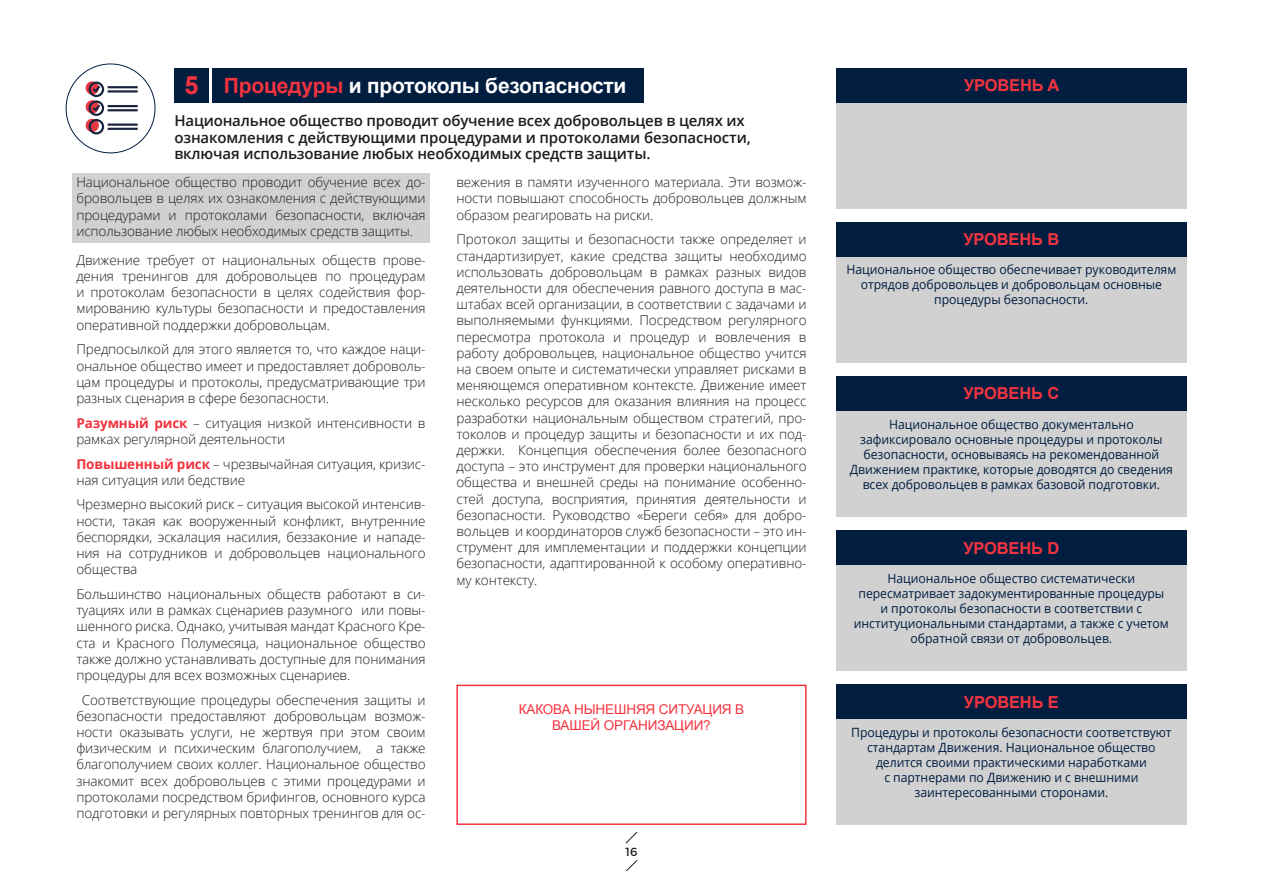
<style>
.page{position:relative;width:1263px;height:893px;background:#fff}
.page>*{position:absolute;margin:0;border:0;box-sizing:border-box;transform-origin:0 0}
.t1{font:700 21px "Arial";letter-spacing:-.01em;color:#fff}
.t2{font:700 16.5px "Arial";letter-spacing:-.01em;color:#f5333f}
.t3{font:600 15px/16.5px "Open Sans";letter-spacing:-.01em;color:#1d1d1b}
.t4{font:300 13.5px/16.2px "Open Sans";letter-spacing:-.01em;color:#1d1d1b;text-align:justify}
.t5{font:13.5px/16.2px "Arial";letter-spacing:-.01em;color:#f5333f;text-align:center}
.t6{font:12.75px/15px "Open Sans";letter-spacing:-.005em;color:#011e41;text-align:center;scale:.96 1}
.t7{font:11.85px "Montserrat";color:#1d1d1b}
.s1{font-size:25.2px;color:#f5333f}
.s2{color:#f5333f}
.s3{font-weight:700;color:#f5333f}
</style>
<div class="page">
<svg style="left:625px;top:831px;width:13px;height:13px"></svg>
<svg style="left:625px;top:860px;width:13px;height:11px"></svg>
<div style="left:72px;top:173px;width:358px;height:69px;background:#d1d1d1"></div>
<div style="left:836px;top:102px;width:350px;height:106px;background:#d1d1d1"></div>
<div style="left:836px;top:68px;width:350px;height:34px;background:#011e41"></div>
<div style="left:836px;top:256px;width:350px;height:106px;background:#d1d1d1"></div>
<div style="left:836px;top:222px;width:350px;height:34px;background:#011e41"></div>
<div style="left:836px;top:410px;width:350px;height:107px;background:#d1d1d1"></div>
<div style="left:836px;top:376px;width:350px;height:34px;background:#011e41"></div>
<div style="left:836px;top:564px;width:350px;height:107px;background:#d1d1d1"></div>
<div style="left:836px;top:530px;width:350px;height:34px;background:#011e41"></div>
<div style="left:836px;top:719px;width:350px;height:106px;background:#d1d1d1"></div>
<div style="left:836px;top:685px;width:350px;height:34px;background:#011e41"></div>
<div style="left:213px;top:68px;width:431px;height:34px;background:#011e41"></div>
<div style="left:174px;top:68px;width:34px;height:34px;background:#011e41"></div>
<svg style="left:86px;top:81px;width:52px;height:53px"></svg>
<div style="left:456px;top:685px;width:350px;height:140px;border:2px solid #f5333f"></div>
<h1 class="t1" style="left:184px;top:71px;width:444px"><span class="s1">5</span> <span class="s2">Процедуры</span> и протоколы безопасности</h1>
<p class="t3" style="left:174px;top:112px;width:578px">Национальное общество проводит обучение всех добровольцев в целях их ознакомления с действующими процедурами и протоколами безопасности, включая использование любых необходимых средств защиты.</p>
<p class="t4" style="left:76px;top:174px;width:351px">Национальное общество проводит обучение всех до&shy;бровольцев в целях их ознакомления с действующими процедурами и протоколами безопасности, включая использование любых необходимых средств защиты.</p>
<p class="t4" style="left:76px;top:251px;width:351px">Движение требует от национальных обществ прове&shy;дения тренингов для добровольцев по процедурам и протоколам безопасности в целях содействия фор&shy;мированию культуры безопасности и предоставления оперативной поддержки добровольцам.</p>
<p class="t4" style="left:76px;top:341px;width:351px">Предпосылкой для этого является то, что каждое наци&shy;ональное общество имеет и предоставляет доброволь&shy;цам процедуры и протоколы, предусматривающие три разных сценария в сфере безопасности.</p>
<p class="t4" style="left:76px;top:414px;width:351px"><span class="s3">Разумный риск</span> – ситуация низкой интенсивности в рамках регулярной деятельности</p>
<p class="t4" style="left:76px;top:455px;width:351px"><span class="s3">Повышенный риск</span> – чрезвычайная ситуация, кризис&shy;ная ситуация или бедствие</p>
<p class="t4" style="left:76px;top:496px;width:351px">Чрезмерно высокий риск – ситуация высокой интенсив&shy;ности, такая как вооруженный конфликт, внутренние беспорядки, эскалация насилия, беззаконие и нападе&shy;ния на сотрудников и добровольцев национального общества</p>
<p class="t4" style="left:76px;top:586px;width:351px">Большинство национальных обществ работают в си&shy;туациях или в рамках сценариев разумного или повы&shy;шенного риска. Однако, учитывая мандат Красного Кре&shy;ста и Красного Полумесяца, национальное общество также должно устанавливать доступные для понимания процедуры для всех возможных сценариев.</p>
<p class="t4" style="left:76px;top:691px;width:351px;text-align:center">Соответствующие процедуры обеспечения защиты и безопасности предоставляют добровольцам возмож&shy;ности оказывать услуги, не жертвуя при этом своим физическим и психическим благополучием, а также благополучием своих коллег. Национальное общество знакомит всех добровольцев с этими процедурами и протоколами посредством брифингов, основного курса подготовки и регулярных повторных тренингов для ос-</p>
<p class="t4" style="left:456px;top:174px;width:352px">вежения в памяти изученного материала. Эти возмож&shy;ности повышают способность добровольцев должным образом реагировать на риски.</p>
<p class="t4" style="left:456px;top:231px;width:352px">Протокол защиты и безопасности также определяет и стандартизирует, какие средства защиты необходимо использовать добровольцам в рамках разных видов деятельности для обеспечения равного доступа в мас&shy;штабах всей организации, в соответствии с задачами и выполняемыми функциями. Посредством регулярного пересмотра протокола и процедур и вовлечения в работу добровольцев, национальное общество учится на своем опыте и систематически управляет рисками в меняющемся оперативном контексте. Движение имеет несколько ресурсов для оказания влияния на процесс разработки национальным обществом стратегий, про&shy;токолов и процедур защиты и безопасности и их под&shy;держки. Концепция обеспечения более безопасного доступа – это инструмент для проверки национального общества и внешней среды на понимание особенно&shy;стей доступа, восприятия, принятия деятельности и безопасности. Руководство «Береги себя» для добро&shy;вольцев и координаторов служб безопасности – это ин&shy;струмент для имплементации и поддержки концепции безопасности, адаптированной к особому оперативно&shy;му контексту.</p>
<p class="t5" style="left:519px;top:701px;width:227px">КАКОВА НЫНЕШНЯЯ СИТУАЦИЯ В<br>ВАШЕЙ ОРГАНИЗАЦИИ?</p>
<p class="t7" style="left:626px;top:845px;width:13px">16</p>
<p class="t2" style="left:964px;top:74px;width:97px">УРОВЕНЬ A</p>
<p class="t2" style="left:963px;top:229px;width:97px">УРОВЕНЬ B</p>
<p class="t6" style="left:846px;top:262px;width:345px">Национальное общество обеспечивает руководителям отрядов добровольцев и добровольцам основные процедуры безопасности.</p>
<p class="t2" style="left:963px;top:383px;width:97px">УРОВЕНЬ C</p>
<p class="t6" style="left:850px;top:416px;width:338px">Национальное общество документально зафиксировало основные процедуры и протоколы безопасности, основываясь на рекомендованной Движением практике, которые доводятся до сведения всех добровольцев в рамках базовой подготовки.</p>
<p class="t2" style="left:963px;top:537px;width:97px">УРОВЕНЬ D</p>
<p class="t6" style="left:854px;top:570px;width:330px">Национальное общество систематически пересматривает задокументированные процедуры и протоколы безопасности в соответствии с институциональными стандартами, а также с учетом обратной связи от добровольцев.</p>
<p class="t2" style="left:964px;top:691px;width:96px">УРОВЕНЬ E</p>
<p class="t6" style="left:851px;top:724px;width:335px">Процедуры и протоколы безопасности соответствуют стандартам Движения. Национальное общество делится своими практическими наработками<br>с партнерами по Движению и с внешними заинтересованными сторонами.</p>
</div>
